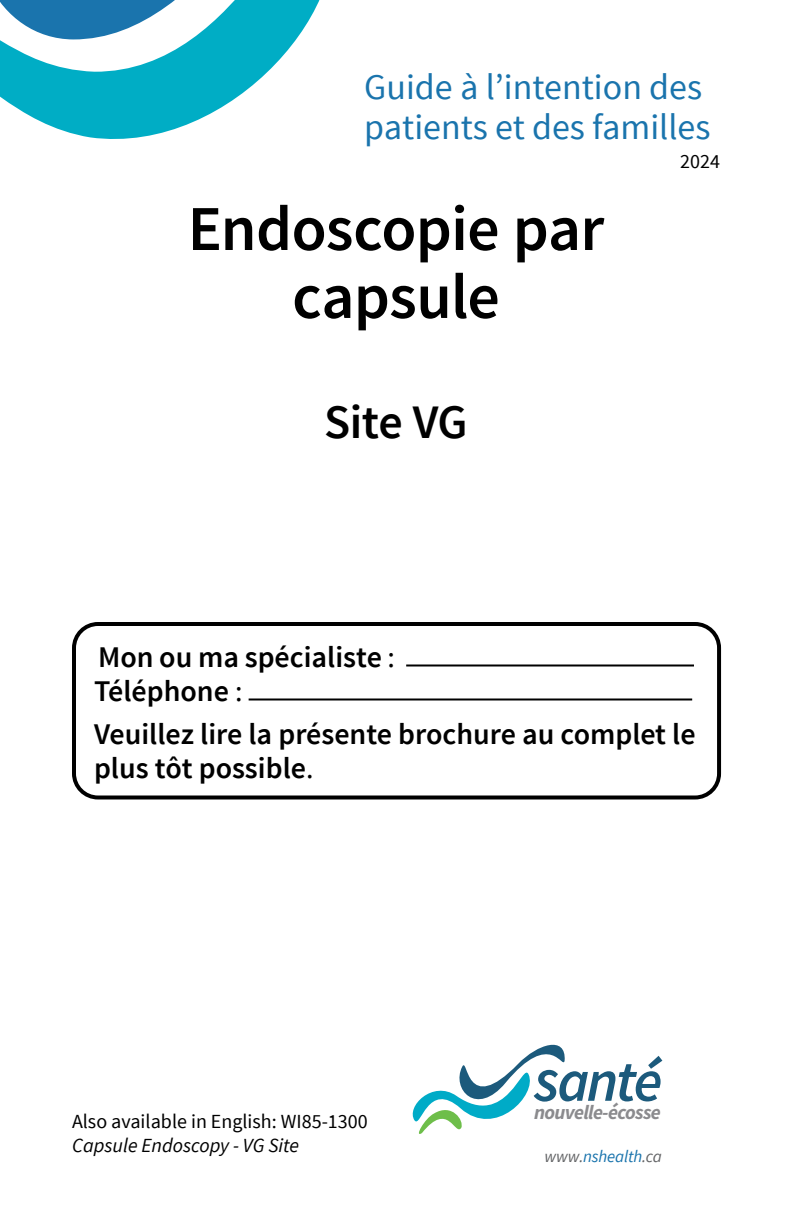
<style>
.page{position:relative;width:792px;height:1224px;background:#fff}
.page>*{position:absolute;margin:0;border:0;box-sizing:border-box;transform-origin:0 0}
.Pamphlet_Title{font:600 64px/68px "Source Sans Pro";letter-spacing:-.01em;color:#000;text-align:center}
.Headings_-_centred{font:600 48px "Source Sans Pro";letter-spacing:-.015em;color:#000}
.t1{font:36px "Source Sans Pro";color:#1a74ad}
.body_text{font:600 30px/34px "Source Sans Pro";color:#000}
.t2{font:italic 700 20.2px "Source Sans Pro";letter-spacing:-.035em;color:#8b8b8e}
.body_text-2{font:20px "Source Sans Pro";color:#000}
.body_text-3{font:italic 20px "Source Sans Pro";color:#000}
.page{font:20px "Source Sans Pro";color:#000}
.t3{font:italic 17px "Source Sans Pro";letter-spacing:-.01em;color:#1a74ad}
.s1{font-weight:400}
.s2{color:#636466}
</style>
<div class="page">
<hr style="left:406px;top:664px;width:288px;height:2px;background:#000">
<hr style="left:249px;top:698px;width:443px;height:2px;background:#000">
<div style="left:72px;top:622px;width:649px;height:178px;border:4px solid #000;border-radius:24px"></div>
<svg style="left:413px;top:1045px;width:249px;height:89px"></svg>
<svg style="left:0;top:0;width:320px;height:139px"></svg>
<p class="t1" style="left:364px;top:65px;width:339px">Guide à l’intention des</p>
<p class="t1" style="left:364px;top:105px;width:348px">patients et des familles</p>
<p class="page" style="left:680px;top:149px;width:41px">2024</p>
<p class="Pamphlet_Title" style="left:188px;top:196px;width:418px">Endoscopie par capsule</p>
<p class="Headings_-_centred" style="left:324px;top:392px;width:145px">Site VG</p>
<p class="body_text" style="left:94px;top:640px;width:302px">Mon ou ma spécialiste <span class="s1">:<br></span>Téléphone <span class="s1">:</span></p>
<p class="body_text" style="left:94px;top:717px;width:603px">Veuillez lire la présente brochure au complet le plus tôt possible<span class="s1">.</span></p>
<p class="body_text-2" style="left:72px;top:1109px;width:297px">Also available in English: WI85-1300</p>
<p class="body_text-3" style="left:72px;top:1133px;width:229px">Capsule Endoscopy - VG Site</p>
<p class="t2" style="left:534px;top:1099px;width:128px">nouvelle-écosse</p>
<p class="t3" style="left:544px;top:1146px;width:119px"><span class="s2">www.</span>nshealth<span class="s2">.ca</span></p>
</div>
